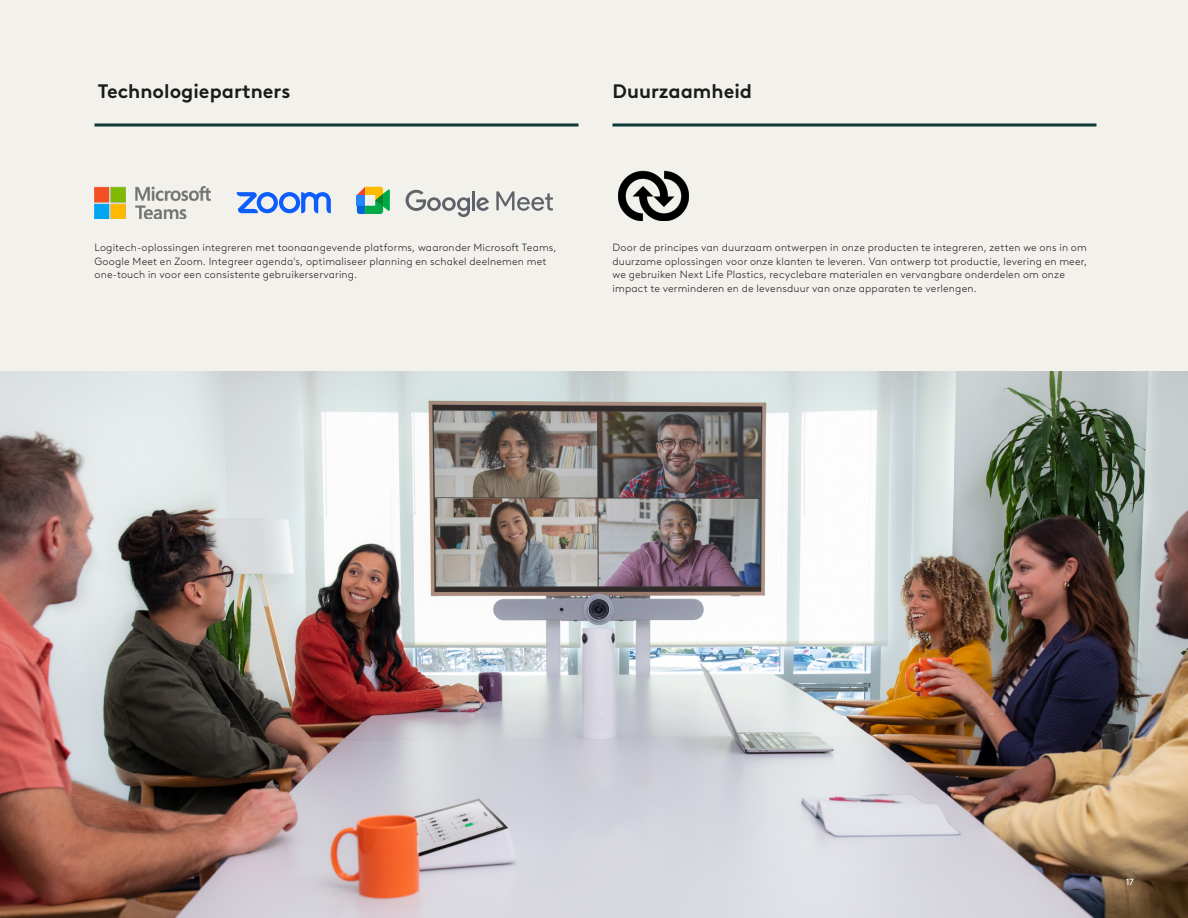
<style>
.page{position:relative;width:1188px;height:918px;background:#f3f1ec}
.page>*{position:absolute;margin:0;border:0;box-sizing:border-box;transform-origin:0 0}
.t1{font:700 19.5px "Brown Logitech Pan";color:#1b1b1b}
.Body_Size_8{font:300 10.5px/13.5px "Brown Logitech Pan";letter-spacing:.02em;color:#1b1b1b}
.t2{font:9px "Brown Logitech Pan";color:#fff}
</style>
<div class="page">
<img style="left:0;top:371px;width:1188px;height:547px">
<hr style="left:94px;top:123px;width:484px;height:3px;background:#0d3a38">
<hr style="left:613px;top:123px;width:483px;height:3px;background:#0d3a38">
<img style="left:618px;top:171px;width:71px;height:50px">
<img style="left:94px;top:187px;width:117px;height:32px">
<svg style="left:236px;top:192px;width:95px;height:22px"></svg>
<svg style="left:357px;top:187px;width:33px;height:27px"></svg>
<svg style="left:496px;top:191px;width:57px;height:20px"></svg>
<svg style="left:406px;top:190px;width:64px;height:27px"></svg>
<hr style="left:472px;top:191px;width:3px;height:20px;background:#5e6369">
<svg style="left:476px;top:197px;width:13px;height:14px"></svg>
<p class="t1" style="left:98px;top:76px;width:194px">Technologiepartners</p>
<p class="t1" style="left:613px;top:76px;width:141px">Duurzaamheid</p>
<p class="Body_Size_8" style="left:94px;top:240px;width:464px">Logitech-oplossingen integreren met toonaangevende platforms, waaronder Microsoft Teams,<br>Google Meet en Zoom. Integreer agenda's, optimaliseer planning en schakel deelnemen met one-touch in voor een consistente gebruikerservaring.</p>
<p class="Body_Size_8" style="left:613px;top:240px;width:476px">Door de principes van duurzaam ontwerpen in onze producten te integreren, zetten we ons in om duurzame oplossingen voor onze klanten te leveren. Van ontwerp tot productie, levering en meer, we gebruiken Next Life Plastics, recyclebare materialen en vervangbare onderdelen om onze impact te verminderen en de levensduur van onze apparaten te verlengen.</p>
<p class="t2" style="left:1126px;top:876px;width:9px">17</p>
</div>
